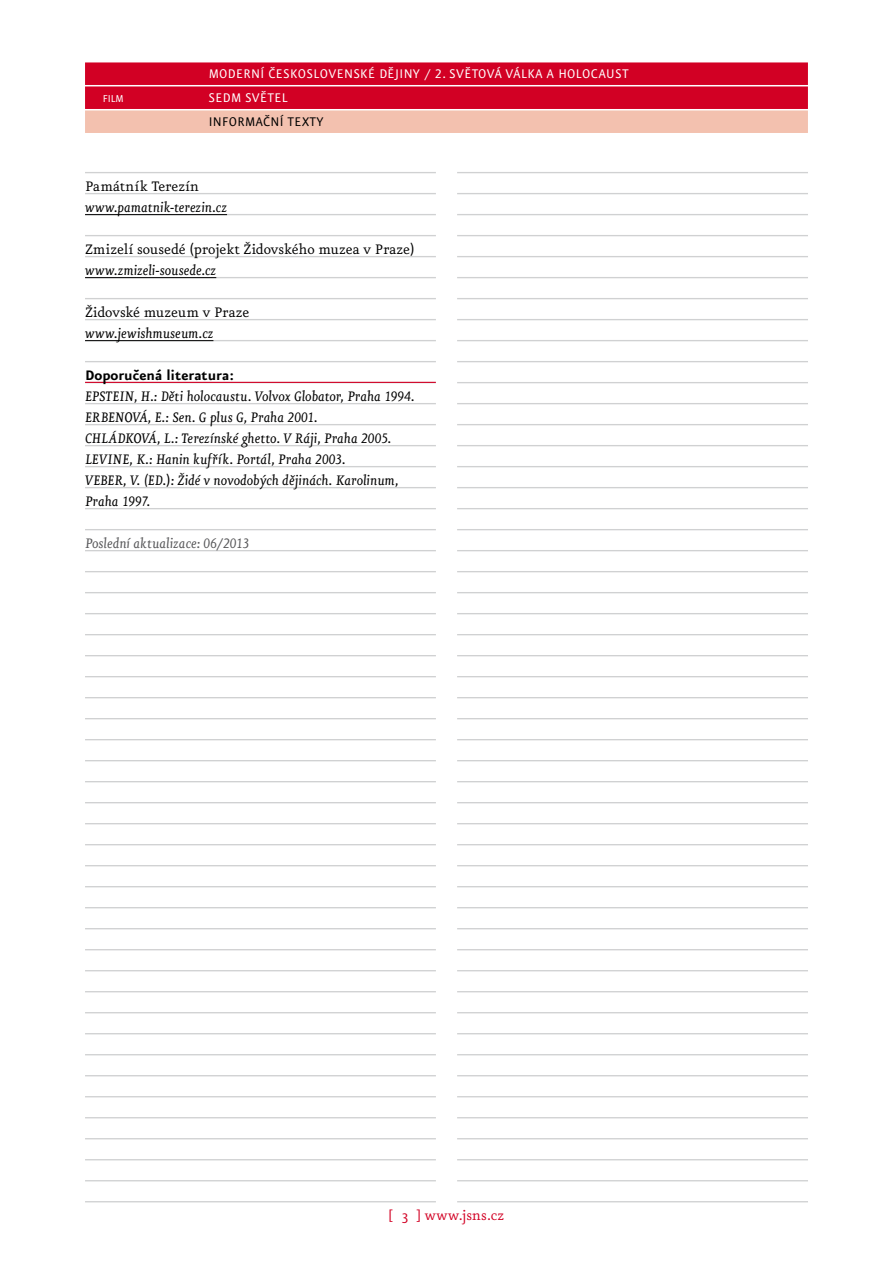
<style>
.page{position:relative;width:893px;height:1263px;background:#fff}
.page>*{position:absolute;margin:0;border:0;box-sizing:border-box;transform-origin:0 0}
.t1{font:italic 16.5px/21px "Eureka OT";letter-spacing:-.005em;color:#000}
.t2{font:16.5px "Eureka OT";letter-spacing:-.005em;color:#000}
.t3{font:italic 16.5px "Eureka OT";letter-spacing:-.01em;color:#58585a}
.t4{font:700 16.5px "Eureka Sans OT";color:#000}
.t5{font:16.5px "Eureka OT";color:#d20024}
.t6{font:15px/24px "Eureka Sans OT";letter-spacing:.025em;color:#fff}
.t7{font:15px "Eureka Sans OT";letter-spacing:.025em;color:#000}
.t8{font:12px "Eureka Sans OT";color:#fff}
.s1{font-style:normal}
</style>
<div class="page">
<hr style="left:85px;top:172px;width:351px;height:1px;background:#d0d1d2">
<hr style="left:85px;top:193px;width:351px;height:1px;background:#d0d1d2">
<hr style="left:85px;top:214px;width:351px;height:1px;background:#d0d1d2">
<hr style="left:85px;top:235px;width:351px;height:1px;background:#d0d1d2">
<hr style="left:85px;top:256px;width:351px;height:1px;background:#d0d1d2">
<hr style="left:85px;top:277px;width:351px;height:1px;background:#d0d1d2">
<hr style="left:85px;top:298px;width:351px;height:1px;background:#d0d1d2">
<hr style="left:85px;top:319px;width:351px;height:1px;background:#d0d1d2">
<hr style="left:85px;top:340px;width:351px;height:1px;background:#d0d1d2">
<hr style="left:85px;top:361px;width:351px;height:1px;background:#d0d1d2">
<hr style="left:85px;top:403px;width:351px;height:1px;background:#d0d1d2">
<hr style="left:85px;top:424px;width:351px;height:1px;background:#d0d1d2">
<hr style="left:85px;top:445px;width:351px;height:1px;background:#d0d1d2">
<hr style="left:85px;top:466px;width:351px;height:1px;background:#d0d1d2">
<hr style="left:85px;top:487px;width:351px;height:1px;background:#d0d1d2">
<hr style="left:85px;top:508px;width:351px;height:1px;background:#d0d1d2">
<hr style="left:85px;top:529px;width:351px;height:1px;background:#d0d1d2">
<hr style="left:85px;top:550px;width:351px;height:1px;background:#d0d1d2">
<hr style="left:85px;top:571px;width:351px;height:1px;background:#d0d1d2">
<hr style="left:85px;top:592px;width:351px;height:1px;background:#d0d1d2">
<hr style="left:85px;top:613px;width:351px;height:1px;background:#d0d1d2">
<hr style="left:85px;top:634px;width:351px;height:1px;background:#d0d1d2">
<hr style="left:85px;top:655px;width:351px;height:1px;background:#d0d1d2">
<hr style="left:85px;top:676px;width:351px;height:1px;background:#d0d1d2">
<hr style="left:85px;top:697px;width:351px;height:1px;background:#d0d1d2">
<hr style="left:85px;top:718px;width:351px;height:1px;background:#d0d1d2">
<hr style="left:85px;top:739px;width:351px;height:1px;background:#d0d1d2">
<hr style="left:85px;top:760px;width:351px;height:1px;background:#d0d1d2">
<hr style="left:85px;top:781px;width:351px;height:1px;background:#d0d1d2">
<hr style="left:85px;top:802px;width:351px;height:1px;background:#d0d1d2">
<hr style="left:85px;top:823px;width:351px;height:1px;background:#d0d1d2">
<hr style="left:85px;top:844px;width:351px;height:1px;background:#d0d1d2">
<hr style="left:85px;top:865px;width:351px;height:1px;background:#d0d1d2">
<hr style="left:85px;top:886px;width:351px;height:1px;background:#d0d1d2">
<hr style="left:85px;top:907px;width:351px;height:1px;background:#d0d1d2">
<hr style="left:85px;top:928px;width:351px;height:1px;background:#d0d1d2">
<hr style="left:85px;top:949px;width:351px;height:1px;background:#d0d1d2">
<hr style="left:85px;top:970px;width:351px;height:1px;background:#d0d1d2">
<hr style="left:85px;top:991px;width:351px;height:1px;background:#d0d1d2">
<hr style="left:85px;top:1012px;width:351px;height:1px;background:#d0d1d2">
<hr style="left:85px;top:1033px;width:351px;height:1px;background:#d0d1d2">
<hr style="left:85px;top:1054px;width:351px;height:1px;background:#d0d1d2">
<hr style="left:85px;top:1075px;width:351px;height:1px;background:#d0d1d2">
<hr style="left:85px;top:1096px;width:351px;height:1px;background:#d0d1d2">
<hr style="left:85px;top:1117px;width:351px;height:1px;background:#d0d1d2">
<hr style="left:85px;top:1138px;width:351px;height:1px;background:#d0d1d2">
<hr style="left:85px;top:1159px;width:351px;height:1px;background:#d0d1d2">
<hr style="left:85px;top:1180px;width:351px;height:1px;background:#d0d1d2">
<hr style="left:85px;top:1201px;width:351px;height:1px;background:#d0d1d2">
<hr style="left:457px;top:172px;width:351px;height:1px;background:#d0d1d2">
<hr style="left:457px;top:193px;width:351px;height:1px;background:#d0d1d2">
<hr style="left:457px;top:214px;width:351px;height:1px;background:#d0d1d2">
<hr style="left:457px;top:235px;width:351px;height:1px;background:#d0d1d2">
<hr style="left:457px;top:256px;width:351px;height:1px;background:#d0d1d2">
<hr style="left:457px;top:277px;width:351px;height:1px;background:#d0d1d2">
<hr style="left:457px;top:298px;width:351px;height:1px;background:#d0d1d2">
<hr style="left:457px;top:319px;width:351px;height:1px;background:#d0d1d2">
<hr style="left:457px;top:340px;width:351px;height:1px;background:#d0d1d2">
<hr style="left:457px;top:361px;width:351px;height:1px;background:#d0d1d2">
<hr style="left:457px;top:382px;width:351px;height:1px;background:#d0d1d2">
<hr style="left:457px;top:403px;width:351px;height:1px;background:#d0d1d2">
<hr style="left:457px;top:424px;width:351px;height:1px;background:#d0d1d2">
<hr style="left:457px;top:445px;width:351px;height:1px;background:#d0d1d2">
<hr style="left:457px;top:466px;width:351px;height:1px;background:#d0d1d2">
<hr style="left:457px;top:487px;width:351px;height:1px;background:#d0d1d2">
<hr style="left:457px;top:508px;width:351px;height:1px;background:#d0d1d2">
<hr style="left:457px;top:529px;width:351px;height:1px;background:#d0d1d2">
<hr style="left:457px;top:550px;width:351px;height:1px;background:#d0d1d2">
<hr style="left:457px;top:571px;width:351px;height:1px;background:#d0d1d2">
<hr style="left:457px;top:592px;width:351px;height:1px;background:#d0d1d2">
<hr style="left:457px;top:613px;width:351px;height:1px;background:#d0d1d2">
<hr style="left:457px;top:634px;width:351px;height:1px;background:#d0d1d2">
<hr style="left:457px;top:655px;width:351px;height:1px;background:#d0d1d2">
<hr style="left:457px;top:676px;width:351px;height:1px;background:#d0d1d2">
<hr style="left:457px;top:697px;width:351px;height:1px;background:#d0d1d2">
<hr style="left:457px;top:718px;width:351px;height:1px;background:#d0d1d2">
<hr style="left:457px;top:739px;width:351px;height:1px;background:#d0d1d2">
<hr style="left:457px;top:760px;width:351px;height:1px;background:#d0d1d2">
<hr style="left:457px;top:781px;width:351px;height:1px;background:#d0d1d2">
<hr style="left:457px;top:802px;width:351px;height:1px;background:#d0d1d2">
<hr style="left:457px;top:823px;width:351px;height:1px;background:#d0d1d2">
<hr style="left:457px;top:844px;width:351px;height:1px;background:#d0d1d2">
<hr style="left:457px;top:865px;width:351px;height:1px;background:#d0d1d2">
<hr style="left:457px;top:886px;width:351px;height:1px;background:#d0d1d2">
<hr style="left:457px;top:907px;width:351px;height:1px;background:#d0d1d2">
<hr style="left:457px;top:928px;width:351px;height:1px;background:#d0d1d2">
<hr style="left:457px;top:949px;width:351px;height:1px;background:#d0d1d2">
<hr style="left:457px;top:970px;width:351px;height:1px;background:#d0d1d2">
<hr style="left:457px;top:991px;width:351px;height:1px;background:#d0d1d2">
<hr style="left:457px;top:1012px;width:351px;height:1px;background:#d0d1d2">
<hr style="left:457px;top:1033px;width:351px;height:1px;background:#d0d1d2">
<hr style="left:457px;top:1054px;width:351px;height:1px;background:#d0d1d2">
<hr style="left:457px;top:1075px;width:351px;height:1px;background:#d0d1d2">
<hr style="left:457px;top:1096px;width:351px;height:1px;background:#d0d1d2">
<hr style="left:457px;top:1117px;width:351px;height:1px;background:#d0d1d2">
<hr style="left:457px;top:1138px;width:351px;height:1px;background:#d0d1d2">
<hr style="left:457px;top:1159px;width:351px;height:1px;background:#d0d1d2">
<hr style="left:457px;top:1180px;width:351px;height:1px;background:#d0d1d2">
<hr style="left:457px;top:1201px;width:351px;height:1px;background:#d0d1d2">
<div style="left:85px;top:62px;width:723px;height:23px;background:#d20024"></div>
<div style="left:85px;top:86px;width:723px;height:23px;background:#d20024"></div>
<div style="left:85px;top:110px;width:723px;height:23px;background:#f3c1af"></div>
<hr style="left:85px;top:214px;width:142px;height:1px;background:#000">
<hr style="left:85px;top:277px;width:131px;height:1px;background:#000">
<hr style="left:85px;top:340px;width:128px;height:1px;background:#000">
<hr style="left:85px;top:382px;width:351px;height:1px;background:#d20024">
<p class="t8" style="left:103px;top:92px;width:23px">film</p>
<p class="t6" style="left:209px;top:62px;width:422px">MODERNÍ ČESKOSLOVENSKÉ DĚJINY / 2. SVĚTOVÁ VÁLKA A HOLOCAUST<br>SEDM SVĚTEL</p>
<p class="t7" style="left:209px;top:114px;width:116px">INFORMAČNÍ TEXTY</p>
<p class="t2" style="left:85px;top:178px;width:115px">Památník Terezín</p>
<p class="t1" style="left:85px;top:197px;width:144px">www.pamatnik-terezin.cz</p>
<p class="t2" style="left:85px;top:241px;width:331px">Zmizelí sousedé (projekt Židovského muzea v Praze)</p>
<p class="t1" style="left:85px;top:260px;width:133px">www.zmizeli-sousede.cz</p>
<p class="t2" style="left:85px;top:304px;width:166px">Židovské muzeum v Praze</p>
<p class="t1" style="left:85px;top:323px;width:130px">www.jewishmuseum.cz</p>
<p class="t4" style="left:85px;top:367px;width:150px">Doporučená literatura:</p>
<p class="t1" style="left:85px;top:386px;width:331px">EPSTEIN, H.: Děti holocaustu. Volvox Globator, Praha 1994.<br>ERBENOVÁ, E.: Sen. G plus G, Praha 2001.<br>CHLÁDKOVÁ, L.: Terezínské ghetto. V Ráji, Praha 2005.<br>LEVINE, K.: Hanin kufřík. Portál, Praha 2003.<br>VEBER, V. (ED.<span class="s1">)</span>: Židé v novodobých dějinách. Karolinum, Praha 1997.</p>
<p class="t3" style="left:85px;top:535px;width:166px">Poslední aktualizace: 06/2013</p>
<p class="t5" style="left:389px;top:1207px;width:117px">[ 3 ] www.jsns.cz</p>
</div>
